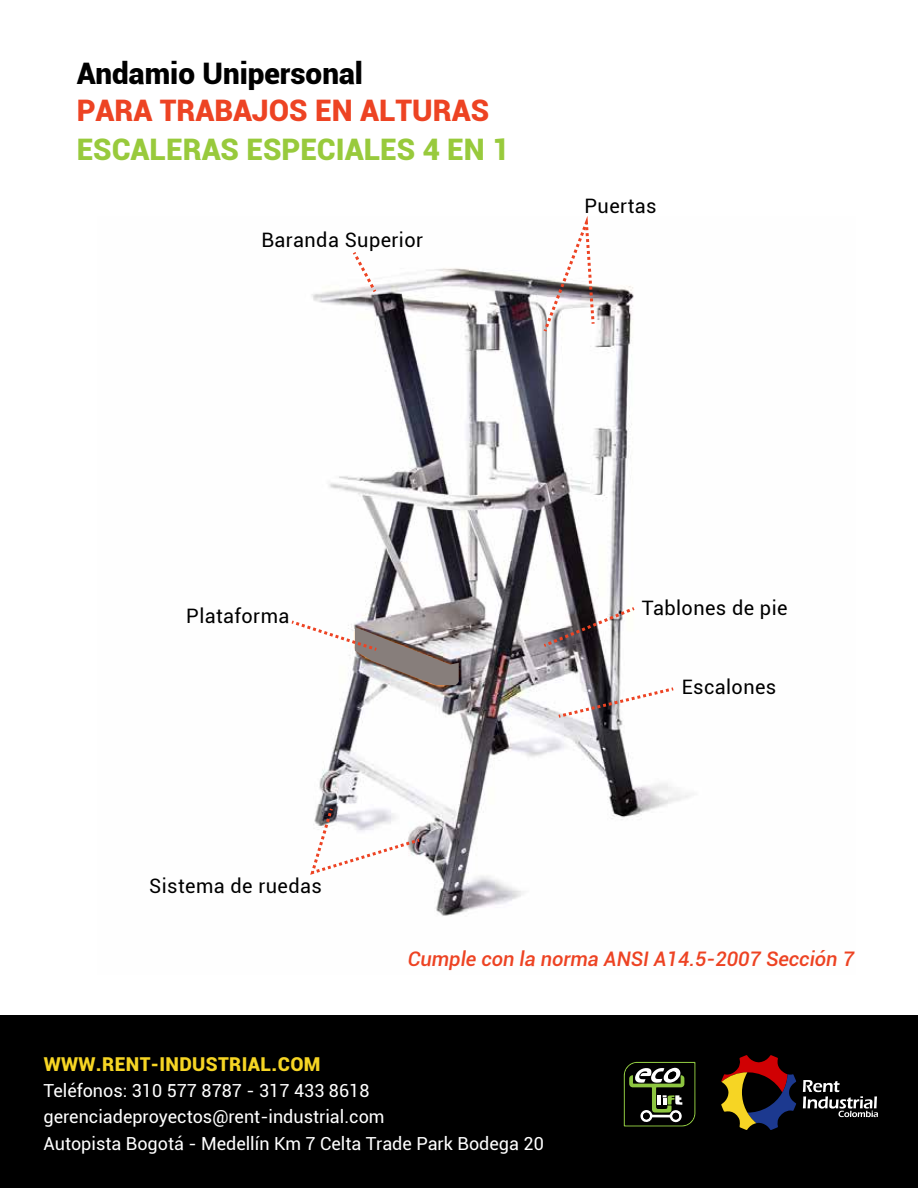
<style>
.page{position:relative;width:918px;height:1188px;background:#fff}
.page>*{position:absolute;margin:0;border:0;box-sizing:border-box;transform-origin:0 0}
.t1{font:900 29.7px "Roboto";color:#98ca3c}
.t2{font:900 29.7px "Roboto";color:#ed4323}
.t3{font:900 29.7px "Roboto";color:#000}
.t4{font:italic 500 20.1px "Roboto";color:#ed4323}
.t5{font:19.95px "Roboto";letter-spacing:.02em;color:#000}
.t6{font:900 19.2px "Roboto";letter-spacing:.02em;color:#f6d524}
.t7{font:18px/27px "Roboto";color:#fff}
</style>
<div class="page">
<div style="left:0;top:1016px;width:918px;height:172px;background:#000"></div>
<svg style="left:803px;top:1080px;width:75px;height:37px"></svg>
<svg style="left:721px;top:1055px;width:75px;height:75px"></svg>
<svg style="left:623px;top:1061px;width:73px;height:66px"></svg>
<img style="left:311px;top:268px;width:379px;height:648px">
<svg style="left:541px;top:216px;width:55px;height:119px"></svg>
<svg style="left:350px;top:252px;width:29px;height:44px"></svg>
<svg style="left:291px;top:618px;width:168px;height:67px"></svg>
<svg style="left:540px;top:605px;width:98px;height:44px"></svg>
<svg style="left:559px;top:686px;width:115px;height:33px"></svg>
<svg style="left:310px;top:809px;width:110px;height:68px"></svg>
<h1 class="t3" style="left:77px;top:52px;width:288px">Andamio Unipersonal</h1>
<h1 class="t2" style="left:77px;top:89px;width:414px">PARA TRABAJOS EN ALTURAS</h1>
<h1 class="t1" style="left:77px;top:128px;width:434px">ESCALERAS ESPECIALES 4 EN 1</h1>
<p class="t5" style="left:261px;top:226px;width:163px">Baranda Superior</p>
<p class="t5" style="left:585px;top:192px;width:74px">Puertas</p>
<p class="t5" style="left:186px;top:602px;width:105px">Plataforma</p>
<p class="t5" style="left:149px;top:872px;width:174px">Sistema de ruedas</p>
<p class="t5" style="left:642px;top:594px;width:147px">Tablones de pie</p>
<p class="t5" style="left:682px;top:672px;width:96px">Escalones</p>
<p class="t6" style="left:44px;top:1050px;width:278px">WWW.RENT-INDUSTRIAL.COM</p>
<p class="t4" style="left:408px;top:945px;width:448px">Cumple con la norma ANSI A14.5-2007 Sección 7</p>
<p class="t7" style="left:44px;top:1076px;width:502px">Teléfonos: 310 577 8787 - 317 433 8618 gerenciadeproyectos@rent-industrial.com<br>Autopista Bogotá - Medellín Km 7 Celta Trade Park Bodega 20</p>
</div>
